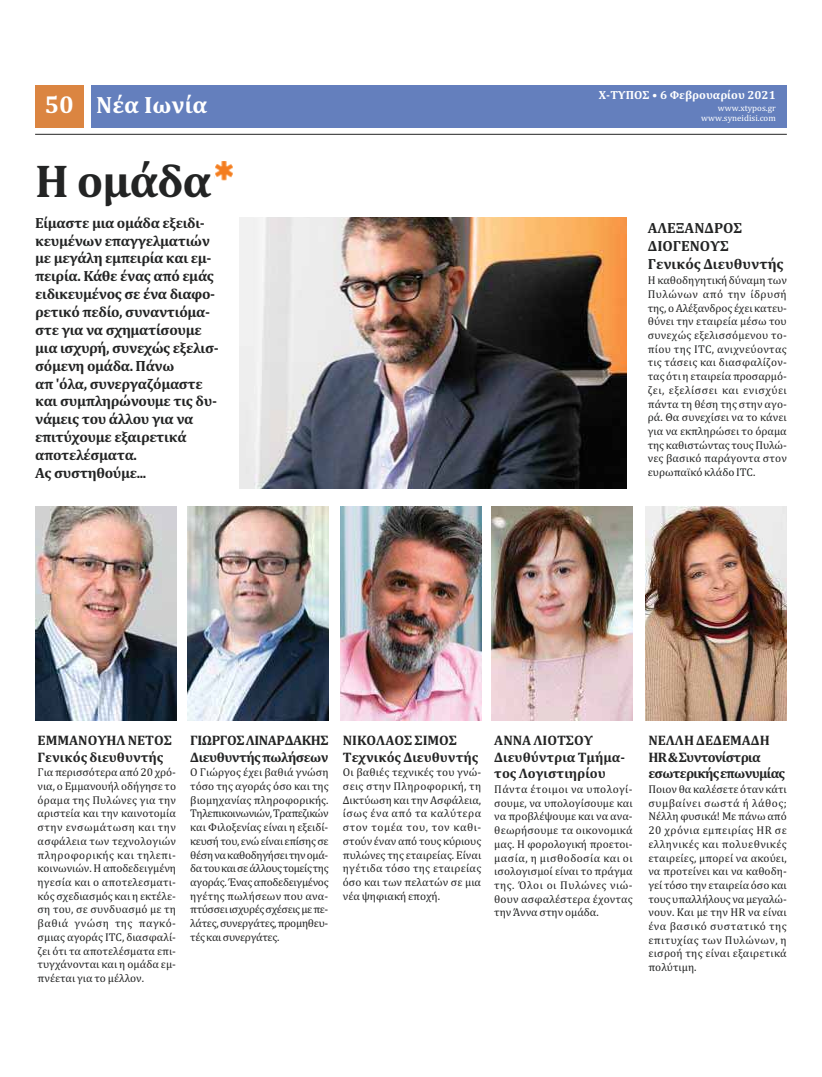
<style>
.page{position:relative;width:822px;height:1077px;background:#fff}
.page>*{position:absolute;margin:0;border:0;box-sizing:border-box;transform-origin:0 0}
.t1{font:700 46.7px "Cambria";letter-spacing:-.025em;color:#232424}
.t2{font:700 23.8px "Cambria";color:#fff}
.t3{font:700 14.9px/17.9px "Cambria";letter-spacing:-.025em;color:#232424}
.t4{font:700 14.9px/17.9px "Cambria";color:#232424}
.t5{font:700 13.9px/16.7px "Cambria";color:#232424}
.t6{font:700 13.9px/16.7px "Cambria";letter-spacing:-.05em;color:#232424}
.t7{font:700 13.9px/16.7px "Cambria";letter-spacing:-.035em;color:#232424}
.t8{font:700 11.9px "Cambria";color:#fff}
.t9{font:11.4px/13.7px "Cambria";color:#232424;text-align:justify}
.t10{font:8.9px/10.7px "Cambria";color:#fff;text-align:right}
.s1{font-size:24.8px}
</style>
<div class="page">
<div style="left:91px;top:85px;width:696px;height:43px;background:#647fbd"></div>
<div style="left:35px;top:85px;width:48px;height:43px;background:#db8541"></div>
<hr style="left:35px;top:134px;width:752px;height:1px;background:#232424">
<img style="left:215px;top:161px;width:18px;height:20px">
<img style="left:240px;top:218px;width:386px;height:271px">
<img style="left:35px;top:507px;width:141px;height:213px">
<img style="left:188px;top:507px;width:141px;height:213px">
<img style="left:340px;top:507px;width:141px;height:213px">
<img style="left:492px;top:507px;width:141px;height:213px">
<img style="left:646px;top:507px;width:141px;height:213px">
<h2 class="t2" style="left:44px;top:96px;width:164px"><span class="s1">50</span> Νέα Ιωνία</h2>
<p class="t8" style="left:599px;top:90px;width:178px">Χ‑ΤΥΠΟΣ • 6 Φεβρουαρίου 2021</p>
<p class="t10" style="left:701px;top:103px;width:76px">www.xtypos.gr www.syneidisi.com</p>
<h1 class="t1" style="left:35px;top:164px;width:178px">H ομάδα</h1>
<p class="t3" style="left:35px;top:215px;width:185px">Είμαστε μια ομάδα εξειδι‑ κευμένων επαγγελματιών με μεγάλη εμπειρία και εμ‑ πειρία. Κάθε ένας από εμάς ειδικευμένος σε ένα διαφο‑ ρετικό πεδίο, συναντιόμα‑ στε για να σχηματίσουμε μια ισχυρή, συνεχώς εξελισ‑ σόμενη ομάδα. Πάνω<br>απ 'όλα, συνεργαζόμαστε και συμπληρώνουμε τις δυ‑ νάμεις του άλλου για να επιτύχουμε εξαιρετικά αποτελέσματα.<br>Ας συστηθούμε...</p>
<h3 class="t4" style="left:648px;top:221px;width:137px">ΑΛΕΞΑΝΔΡΟΣ<br>ΔΙΟΓEΝΟΥΣ<br>Γενικός Διευθυντής</h3>
<p class="t9" style="left:648px;top:275px;width:141px">Η καθοδηγητική δύναμη των Πυλώνων από την ίδρυσή της, ο Αλέξανδρος έχει κατευ‐ θύνει την εταιρεία μέσω του συνεχώς εξελισσόμενου το‐ πίου της ITC, ανιχνεύοντας τις τάσεις και διασφαλίζον‐ τας ότι η εταιρεία προσαρμό‐ ζει, εξελίσσει και ενισχύει πάντα τη θέση της στην αγο‐ ρά. Θα συνεχίσει να το κάνει για να εκπληρώσει το όραμα της καθιστώντας τους Πυλώ‐ νες βασικό παράγοντα στον ευρωπαϊκό κλάδο ITC.</p>
<p class="t5" style="left:38px;top:733px;width:136px">ΕΜΜΑΝΟΥΗΛ ΝΕΤΟΣ<br>Γενικός διευθυντής</p>
<p class="t9" style="left:38px;top:767px;width:140px">Για περισσότερα από 20 χρό‐ νια, ο Εμμανουήλ οδήγησε το όραμα της Πυλώνες για την αριστεία και την καινοτομία στην ενσωμάτωση και την ασφάλεια των τεχνολογιών πληροφορικής και τηλεπι‐ κοινωνιών. Η αποδεδειγμένη ηγεσία και ο αποτελεσματι‐ κός σχεδιασμός και η εκτέλε‐ ση του, σε συνδυασμό με τη βαθιά γνώση της παγκό‐ σμιας αγοράς ITC, διασφαλί‐ ζει ότι τα αποτελέσματα επι‐ τυγχάνονται και η ομάδα εμ‐ πνέεται για το μέλλον.</p>
<p class="t7" style="left:190px;top:733px;width:140px">ΓΙΩΡΓΟΣ ΛΙΝΑΡΔΑΚΗΣ<br>Διευθυντής πωλήσεων</p>
<p class="t9" style="left:190px;top:767px;width:140px">Ο Γιώργος έχει βαθιά γνώση τόσο της αγοράς όσο και της βιομηχανίας πληροφορικής.<br>Τηλεπικοινωνιών, Τραπεζικών και Φιλοξενίας είναι η εξειδί‐ κευσή του, ενώ είναι επίσης σε θέση να καθοδηγήσει την ομά‐ δα του και σε άλλους τομείς της αγοράς. Ένας αποδεδειγμένος ηγέτης πωλήσεων που ανα‐ πτύσσει ισχυρές σχέσεις με πε‐ λάτες, συνεργάτες, προμηθευ‐ τές και συνεργάτες.</p>
<p class="t5" style="left:343px;top:733px;width:137px">ΝΙΚΟΛΑΟΣ ΣΙΜΟΣ<br>Τεχνικός Διευθυντής</p>
<p class="t9" style="left:343px;top:767px;width:140px">Οι βαθιές τεχνικές του γνώ‐ σεις στην Πληροφορική, τη Δικτύωση και την Ασφάλεια, ίσως ένα από τα καλύτερα στον τομέα του, τον καθι‐ στούν έναν από τους κύριους πυλώνες της εταιρείας. Είναι ηγέτιδα τόσο της εταιρείας όσο και των πελατών σε μια νέα ψηφιακή εποχή.</p>
<p class="t5" style="left:494px;top:733px;width:132px">ΑΝΝΑ ΛΙΟΤΣΟΥ<br>Διευθύντρια Τμήμα‑ τος Λογιστιηρίου</p>
<p class="t9" style="left:494px;top:783px;width:140px">Πάντα έτοιμοι να υπολογί‐ σουμε, να υπολογίσουμε και να προβλέψουμε και να ανα‐ θεωρήσουμε τα οικονομικά μας. Η φορολογική προετοι‐ μασία, η μισθοδοσία και οι ισολογισμοί είναι το πράγμα της. Όλοι οι Πυλώνες νιώ‐ θουν ασφαλέστερα έχοντας την Άννα στην ομάδα.</p>
<p class="t6" style="left:648px;top:733px;width:138px">ΝΕΛΛΗ ΔΕΔΕΜΑΔΗ<br>HR &amp; Συντονίστρια εσωτερικής επωνυμίας</p>
<p class="t9" style="left:648px;top:783px;width:140px">Ποιον θα καλέσετε όταν κάτι συμβαίνει σωστά ή λάθος; Nέλλη φυσικά! Με πάνω από 20 χρόνια εμπειρίας HR σε ελληνικές και πολυεθνικές εταιρείες, μπορεί να ακούει, να προτείνει και να καθοδη‐ γεί τόσο την εταιρεία όσο και τους υπαλλήλους να μεγαλώ‐ νουν. Και με την HR να είναι ένα βασικό συστατικό της επιτυχίας των Πυλώνων, η εισροή της είναι εξαιρετικά πολύτιμη.</p>
</div>
